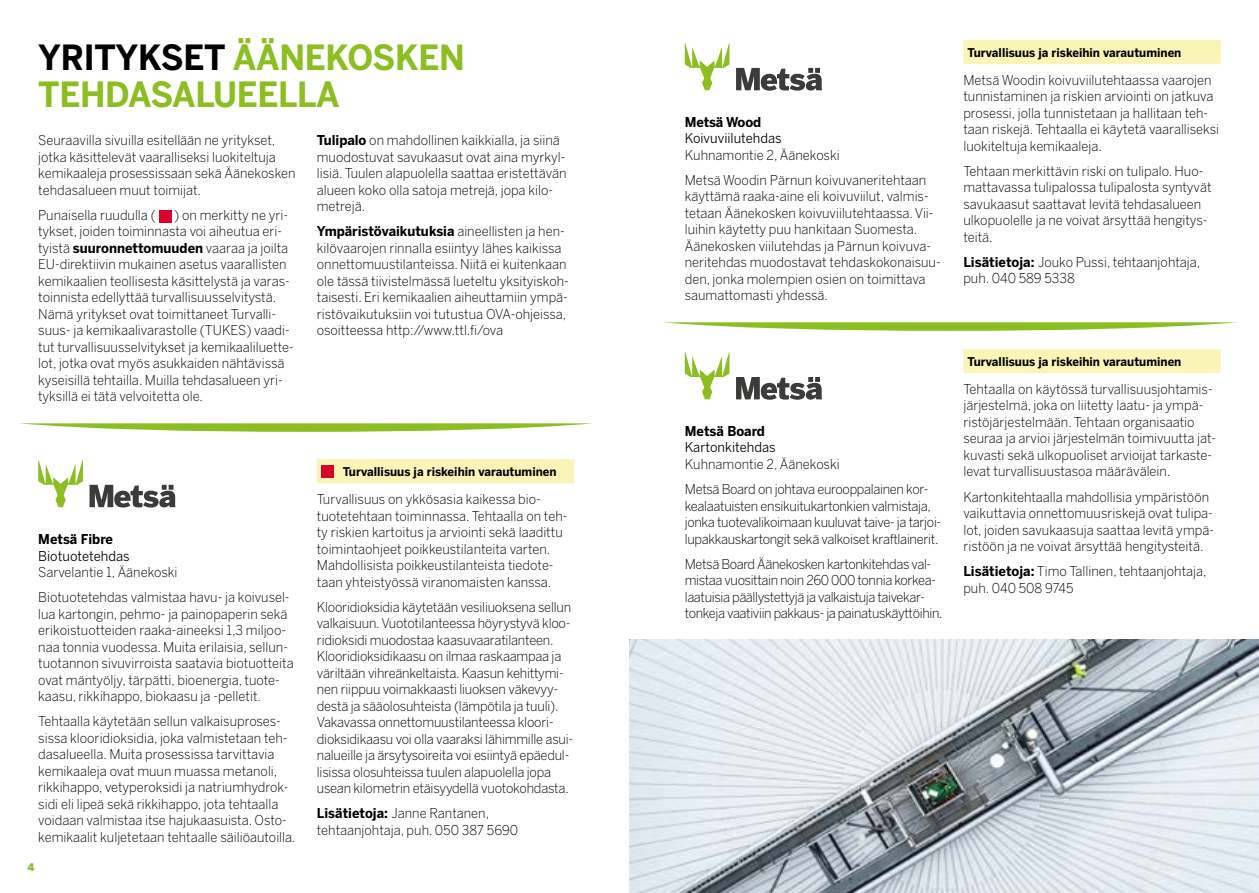
<style>
.page{position:relative;width:1259px;height:893px;background:#fff}
.page>*{position:absolute;margin:0;border:0;box-sizing:border-box;transform-origin:0 0}
.t1{font:700 34.5px/37.5px "Benton Sans";letter-spacing:-.01em;color:#8bbe20;scale:.96 1}
.t2{font:300 13.5px/16.5px "Benton Sans";color:#000;scale:.96 1}
.t3{font:300 13.5px/16.5px "Benton Sans";letter-spacing:-.025em;color:#000;scale:.96 1}
.t4{font:300 13.5px/16.5px "Benton Sans";letter-spacing:-.03em;color:#000;scale:.96 1}
.t5{font:13.5px "Benton Sans";color:#000;scale:.96 1}
.t6{font:700 13.5px "Benton Sans";letter-spacing:-.005em;color:#000;scale:.96 1}
.t7{font:700 12px "Benton Sans";color:#000;scale:.96 1}
.t8{font:900 10.5px "Benton Sans";color:#8bbe20;scale:.96 1}
.s1{color:#000}
.s2{font-weight:700}
</style>
<div class="page">
<div style="left:317px;top:459px;width:257px;height:24px;background:#faf4b6"></div>
<div style="left:321px;top:465px;width:13px;height:13px;background:#d70328"></div>
<svg style="left:663px;top:322px;width:574px;height:9px"></svg>
<svg style="left:20px;top:423px;width:573px;height:9px"></svg>
<div style="left:159px;top:210px;width:12px;height:13px;background:#d70328"></div>
<div style="left:963px;top:40px;width:257px;height:24px;background:#faf4b6"></div>
<img style="left:629px;top:640px;width:630px;height:253px">
<svg style="left:90px;top:485px;width:86px;height:22px"></svg>
<svg style="left:38px;top:460px;width:45px;height:47px"></svg>
<svg style="left:736px;top:68px;width:86px;height:23px"></svg>
<svg style="left:685px;top:43px;width:44px;height:47px"></svg>
<div style="left:963px;top:349px;width:257px;height:24px;background:#faf4b6"></div>
<svg style="left:736px;top:377px;width:86px;height:23px"></svg>
<svg style="left:685px;top:352px;width:44px;height:47px"></svg>
<h1 class="t1" style="left:38px;top:38px;width:446px"><span class="s1">YRITYKSET</span> ÄÄNEKOSKEN<br>TEHDASALUEELLA</h1>
<p class="t2" style="left:38px;top:132px;width:269px">Seuraavilla sivuilla esitellään ne yritykset, jotka käsittelevät vaaralliseksi luokiteltuja kemikaaleja prosessissaan sekä Äänekosken tehdasalueen muut toimijat.</p>
<p class="t2" style="left:38px;top:207px;width:124px">Punaisella ruudulla (</p>
<p class="t2" style="left:317px;top:132px;width:262px"><span class="s2">Tulipalo</span> on mahdollinen kaikkialla, ja siinä muodostuvat savukaasut ovat aina myrkyl&shy;lisiä. Tuulen alapuolella saattaa eristettävän alueen koko olla satoja metrejä, jopa kilo&shy;metrejä.</p>
<p class="t2" style="left:317px;top:223px;width:264px"><span class="s2">Ympäristövaikutuksia</span> aineellisten ja hen&shy;kilövaarojen rinnalla esiintyy lähes kaikissa onnettomuustilanteissa. Niitä ei kuitenkaan ole tässä tiivistelmässä lueteltu yksityiskoh&shy;taisesti. Eri kemikaalien aiheuttamiin ympä&shy;ristövaikutuksiin voi tutustua OVA-ohjeissa, osoitteessa http://www.ttl.fi/ova</p>
<p class="t2" style="left:38px;top:207px;width:268px;text-indent:136px">) on merkitty ne yri&shy;tykset, joiden toiminnasta voi aiheutua eri&shy;tyistä <span class="s2">suuronnettomuuden</span> vaaraa ja joilta EU-direktiivin mukainen asetus vaarallisten kemikaalien teollisesta käsittelystä ja varas&shy;toinnista edellyttää turvallisuusselvitystä.<br>Nämä yritykset ovat toimittaneet Turvalli&shy;suus- ja kemikaalivarastolle (TUKES) vaadi&shy;tut turvallisuusselvitykset ja kemikaaliluette&shy;lot, jotka ovat myös asukkaiden nähtävissä kyseisillä tehtailla. Muilla tehdasalueen yri&shy;tyksillä ei tätä velvoitetta ole.</p>
<p class="t6" style="left:38px;top:531px;width:79px">Metsä Fibre</p>
<p class="t5" style="left:38px;top:548px;width:97px">Biotuotetehdas</p>
<p class="t2" style="left:38px;top:560px;width:263px;line-height:25px">Sarvelantie 1, Äänekoski<br>Biotuotetehdas valmistaa havu- ja koivusel-</p>
<p class="t2" style="left:38px;top:605px;width:267px">lua kartongin, pehmo- ja painopaperin sekä erikoistuotteiden raaka-aineeksi 1,3 miljoo&shy;naa tonnia vuodessa. Muita erilaisia, sellun&shy;tuotannon sivuvirroista saatavia biotuotteita ovat mäntyöljy, tärpätti, bioenergia, tuote&shy;kaasu, rikkihappo, biokaasu ja -pelletit.</p>
<p class="t2" style="left:38px;top:713px;width:270px">Tehtaalla käytetään sellun valkaisuproses&shy;sissa klooridioksidia, joka valmistetaan teh&shy;dasalueella. Muita prosessissa tarvittavia kemikaaleja ovat muun muassa metanoli, rikkihappo, vetyperoksidi ja natriumhydrok&shy;sidi eli lipeä sekä rikkihappo, jota tehtaalla voidaan valmistaa itse hajukaasuista. Osto&shy;kemikaalit kuljetetaan tehtaalle säiliöautoilla.</p>
<p class="t8" style="left:28px;top:861px;width:9px">4</p>
<p class="t7" style="left:343px;top:464px;width:224px">Turvallisuus ja riskeihin varautuminen</p>
<p class="t2" style="left:317px;top:491px;width:262px">Turvallisuus on ykkösasia kaikessa bio&shy;tuotetehtaan toiminnassa. Tehtaalla on teh&shy;ty riskien kartoitus ja arviointi sekä laadittu toimintaohjeet poikkeustilanteita varten.<br>Mahdollisista poikkeustilanteista tiedote&shy;taan yhteistyössä viranomaisten kanssa.</p>
<p class="t2" style="left:317px;top:598px;width:268px">Klooridioksidia käytetään vesiliuoksena sellun valkaisuun. Vuototilanteessa höyrystyvä kloo&shy;ridioksidi muodostaa kaasuvaaratilanteen.<br>Klooridioksidikaasu on ilmaa raskaampaa ja väriltään vihreänkeltaista. Kaasun kehittymi&shy;nen riippuu voimakkaasti liuoksen väkevyy&shy;destä ja sääolosuhteista (lämpötila ja tuuli).<br>Vakavassa onnettomuustilanteessa kloori&shy;dioksidikaasu voi olla vaaraksi lähimmille asui&shy;nalueille ja ärsytysoireita voi esiintyä epäedul&shy;lisissa olosuhteissa tuulen alapuolella jopa usean kilometrin etäisyydellä vuotokohdasta.</p>
<p class="t2" style="left:317px;top:805px;width:211px"><span class="s2">Lisätietoja:</span> Janne Rantanen, tehtaanjohtaja, puh. 050 387 5690</p>
<p class="t6" style="left:685px;top:114px;width:81px">Metsä Wood</p>
<p class="t5" style="left:685px;top:131px;width:103px">Koivuviilutehdas</p>
<p class="t2" style="left:685px;top:142px;width:253px;line-height:25px">Kuhnamontie 2, Äänekoski<br>Metsä Woodin Pärnun koivuvaneritehtaan</p>
<p class="t2" style="left:685px;top:188px;width:268px">käyttämä raaka-aine eli koivuviilut, valmis&shy;tetaan Äänekosken koivuviilutehtaassa. Vii&shy;luihin käytetty puu hankitaan Suomesta.<br>Äänekosken viilutehdas ja Pärnun koivuva&shy;neritehdas muodostavat tehdaskokonaisuu&shy;den, jonka molempien osien on toimittava saumattomasti yhdessä.</p>
<p class="t6" style="left:685px;top:423px;width:85px">Metsä Board</p>
<p class="t5" style="left:685px;top:440px;width:96px">Kartonkitehdas</p>
<p class="t3" style="left:685px;top:451px;width:255px;line-height:25px">Kuhnamontie 2, Äänekoski<br>Metsä Board on johtava eurooppalainen kor-</p>
<p class="t3" style="left:685px;top:497px;width:269px">kealaatuisten ensikuitukartonkien valmistaja, jonka tuotevalikoimaan kuuluvat taive- ja tarjoi&shy;lupakkauskartongit sekä valkoiset kraftlainerit.</p>
<p class="t4" style="left:685px;top:555px;width:270px">Metsä Board Äänekosken kartonkitehdas val&shy;mistaa vuosittain noin 260 000 tonnia korkea&shy;laatuisia päällystettyjä ja valkaistuja taivekar&shy;tonkeja vaativiin pakkaus- ja painatuskäyttöihin.</p>
<p class="t7" style="left:967px;top:45px;width:224px">Turvallisuus ja riskeihin varautuminen</p>
<p class="t2" style="left:963px;top:72px;width:268px">Metsä Woodin koivuviilutehtaassa vaarojen tunnistaminen ja riskien arviointi on jatkuva prosessi, jolla tunnistetaan ja hallitaan teh&shy;taan riskejä. Tehtaalla ei käytetä vaaralliseksi luokiteltuja kemikaaleja.</p>
<p class="t2" style="left:963px;top:163px;width:260px">Tehtaan merkittävin riski on tulipalo. Huo&shy;mattavassa tulipalossa tulipalosta syntyvät savukaasut saattavat levitä tehdasalueen ulkopuolelle ja ne voivat ärsyttää hengitys&shy;teitä.</p>
<p class="t2" style="left:963px;top:254px;width:248px"><span class="s2">Lisätietoja:</span> Jouko Pussi, tehtaanjohtaja, puh. 040 589 5338</p>
<p class="t7" style="left:967px;top:354px;width:224px">Turvallisuus ja riskeihin varautuminen</p>
<p class="t2" style="left:963px;top:381px;width:265px">Tehtaalla on käytössä turvallisuusjohtamis&shy;järjestelmä, joka on liitetty laatu- ja ympä&shy;ristöjärjestelmään. Tehtaan organisaatio seuraa ja arvioi järjestelmän toimivuutta jat&shy;kuvasti sekä ulkopuoliset arvioijat tarkaste&shy;levat turvallisuustasoa määrävälein.</p>
<p class="t2" style="left:963px;top:488px;width:262px">Kartonkitehtaalla mahdollisia ympäristöön vaikuttavia onnettomuusriskejä ovat tulipa&shy;lot, joiden savukaasuja saattaa levitä ympä&shy;ristöön ja ne voivat ärsyttää hengitysteitä.</p>
<p class="t2" style="left:963px;top:563px;width:255px"><span class="s2">Lisätietoja:</span> Timo Tallinen, tehtaanjohtaja, puh. 040 508 9745</p>
</div>
